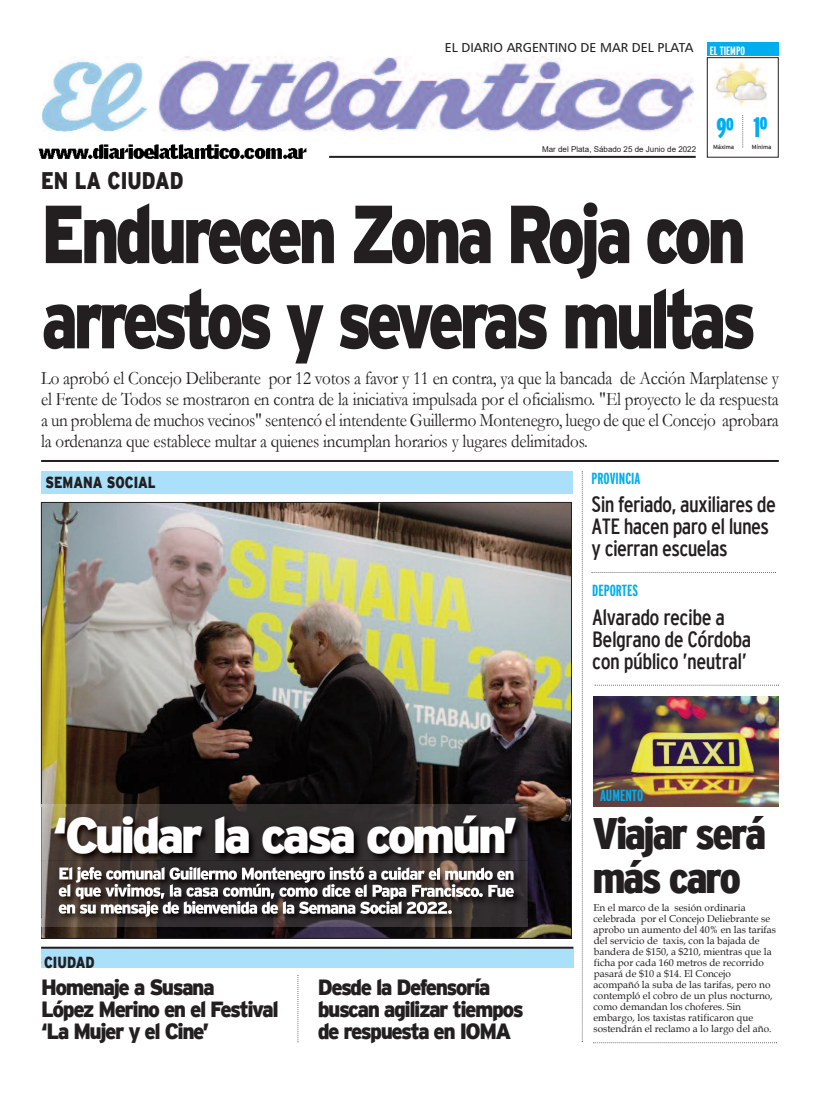
<style>
.page{position:relative;width:820px;height:1095px;background:#fff}
.page>*{position:absolute;margin:0;border:0;box-sizing:border-box;transform-origin:0 0}
.t1{font:900 82px/85.1px "Interstate";letter-spacing:-.07em;color:#231f20;scale:.81 1}
.t2{font:900 50px "Interstate";letter-spacing:-.07em;color:#fff}
.t3{font:900 condensed 44px/44px "Interstate";letter-spacing:-.055em;color:#231f20;scale:1.07 1}
.t4{font:900 extra-condensed 28px "Interstate";color:#00aeef}
.t5{font:900 24px "Interstate";color:#231f20;scale:.8 1}
.t6{font:condensed 22px/22px "Interstate";letter-spacing:-.03em;color:#231f20}
.t7{font:900 22px/22px "Interstate";letter-spacing:-.07em;color:#231f20;scale:.95 1}
.t8{font:19px/21px "Garamond";letter-spacing:-.015em;color:#231f20;text-align:justify;scale:.9 1}
.t9{font:700 extra-condensed 16px "Interstate";color:#00aeef}
.t10{font:900 16px "Interstate";color:#231f20;scale:.8 1}
.t11{font:13px "Humanist 777 BT Roman B";color:#231f20}
.t12{font:700 extra-condensed 12px "Interstate";color:#fff}
.t13{font:10px/11px "Book Antiqua";color:#231f20}
.t14{font:8px "Arial";color:#231f20}
.t15{font:6px "Interstate";letter-spacing:-.005em;color:#231f20}
</style>
<div class="page">
<img style="left:43px;top:504px;width:526px;height:432px">
<svg style="left:581px;top:471px;width:1px;height:569px"></svg>
<hr style="left:41px;top:460px;width:737px;height:2px;background:#231f20">
<div style="left:41px;top:471px;width:531px;height:23px;background:#aae0f9"></div>
<svg style="left:591px;top:572px;width:184px;height:1px"></svg>
<svg style="left:594px;top:684px;width:183px;height:1px"></svg>
<img style="left:593px;top:696px;width:185px;height:110px">
<img style="left:42px;top:56px;width:651px;height:75px">
<hr style="left:329px;top:156px;width:366px;height:2px;background:#231f20">
<div style="left:706px;top:57px;width:72px;height:100px;border:1px solid #231f20"></div>
<div style="left:706px;top:43px;width:72px;height:13px;background:#00aeef"></div>
<svg style="left:742px;top:115px;width:1px;height:32px"></svg>
<img style="left:712px;top:62px;width:55px;height:43px">
<img style="left:38px;top:144px;width:269px;height:15px">
<div style="left:41px;top:947px;width:532px;height:20px;background:#aae0f9"></div>
<hr style="left:41px;top:946px;width:532px;height:2px;background:#231f20">
<svg style="left:297px;top:975px;width:1px;height:67px"></svg>
<img style="left:42px;top:804px;width:485px;height:56px">
<img style="left:41px;top:860px;width:504px;height:79px">
<img style="left:41px;top:926px;width:504px;height:12px">
<img style="left:42px;top:916px;width:503px;height:21px">
<svg style="left:41px;top:804px;width:1px;height:122px"></svg>
<img style="left:42px;top:916px;width:485px;height:10px">
<img style="left:527px;top:806px;width:41px;height:110px">
<img style="left:59px;top:866px;width:73px;height:16px">
<img style="left:59px;top:883px;width:82px;height:16px">
<img style="left:59px;top:904px;width:79px;height:9px">
<h3 class="t5" style="left:41px;top:167px;width:179px">EN LA CIUDAD</h3>
<h3 class="t11" style="left:444px;top:40px;width:250px">EL DIARIO ARGENTINO DE MAR DEL PLATA</h3>
<p class="t12" style="left:709px;top:44px;width:37px">EL TIEMPO</p>
<p class="t14" style="left:542px;top:145px;width:155px">Mar del Plata, Sábado 25 de Junio de 2022</p>
<h3 class="t4" style="left:716px;top:112px;width:53px">9º 1º</h3>
<p class="t15" style="left:712px;top:143px;width:23px">Máxima</p>
<p class="t15" style="left:751px;top:143px;width:21px">Mínima</p>
<h1 class="t1" style="left:41px;top:191px;width:884px">Endurecen Zona Roja con arrestos y severas multas</h1>
<p class="t8" style="left:41px;top:367px;width:820px">Lo aprobó el Concejo Deliberante por 12 votos a favor y 11 en contra, ya que la bancada de Acción Marplatense y el Frente de Todos se mostraron en contra de la iniciativa impulsada por el oficialismo. "El proyecto le da respuesta a un problema de muchos vecinos" sentencó el intendente Guillermo Montenegro, luego de que el Concejo aprobara la ordenanza que establece multar a quienes incumplan horarios y lugares delimitados.</p>
<h3 class="t10" style="left:45px;top:473px;width:139px">SEMANA SOCIAL</h3>
<h2 class="t2" style="left:52px;top:807px;width:467px">‘Cuidar la casa común’</h2>
<h3 class="t10" style="left:44px;top:953px;width:65px">CIUDAD</h3>
<h3 class="t7" style="left:41px;top:976px;width:251px">Homenaje a Susana<br>López Merino en el Festival ‘La Mujer y el Cine’</h3>
<h3 class="t7" style="left:318px;top:976px;width:218px">Desde la Defensoría buscan agilizar tiempos de respuesta en IOMA</h3>
<h3 class="t9" style="left:591px;top:469px;width:50px">PROVINCIA</h3>
<h3 class="t6" style="left:591px;top:493px;width:186px">Sin feriado, auxiliares de<br>ATE hacen paro el lunes y cierran escuelas</h3>
<h3 class="t9" style="left:592px;top:581px;width:47px">DEPORTES</h3>
<h3 class="t6" style="left:592px;top:605px;width:161px">Alvarado recibe a<br>Belgrano de Córdoba con público ’neutral’</h3>
<h3 class="t9" style="left:600px;top:786px;width:45px">AUMENTO</h3>
<h3 class="t3" style="left:592px;top:811px;width:164px">Viajar será más caro</h3>
<p class="t13" style="left:593px;top:902px;width:184px">En el marco de la sesión ordinaria celebrada por el Concejo Deliebrante se aprobo un aumento del 40% en las tarifas del servicio de taxis, con la bajada de bandera de $150, a $210, mientras que la ficha por cada 160 metros de recorrido pasará de $10 a $14. El Concejo acompañó la suba de las tarifas, pero no contempló el cobro de un plus nocturno, como demandan los choferes. Sin embargo, los taxistas ratificaron que sostendrán el reclamo a lo largo del año.</p>
</div>
